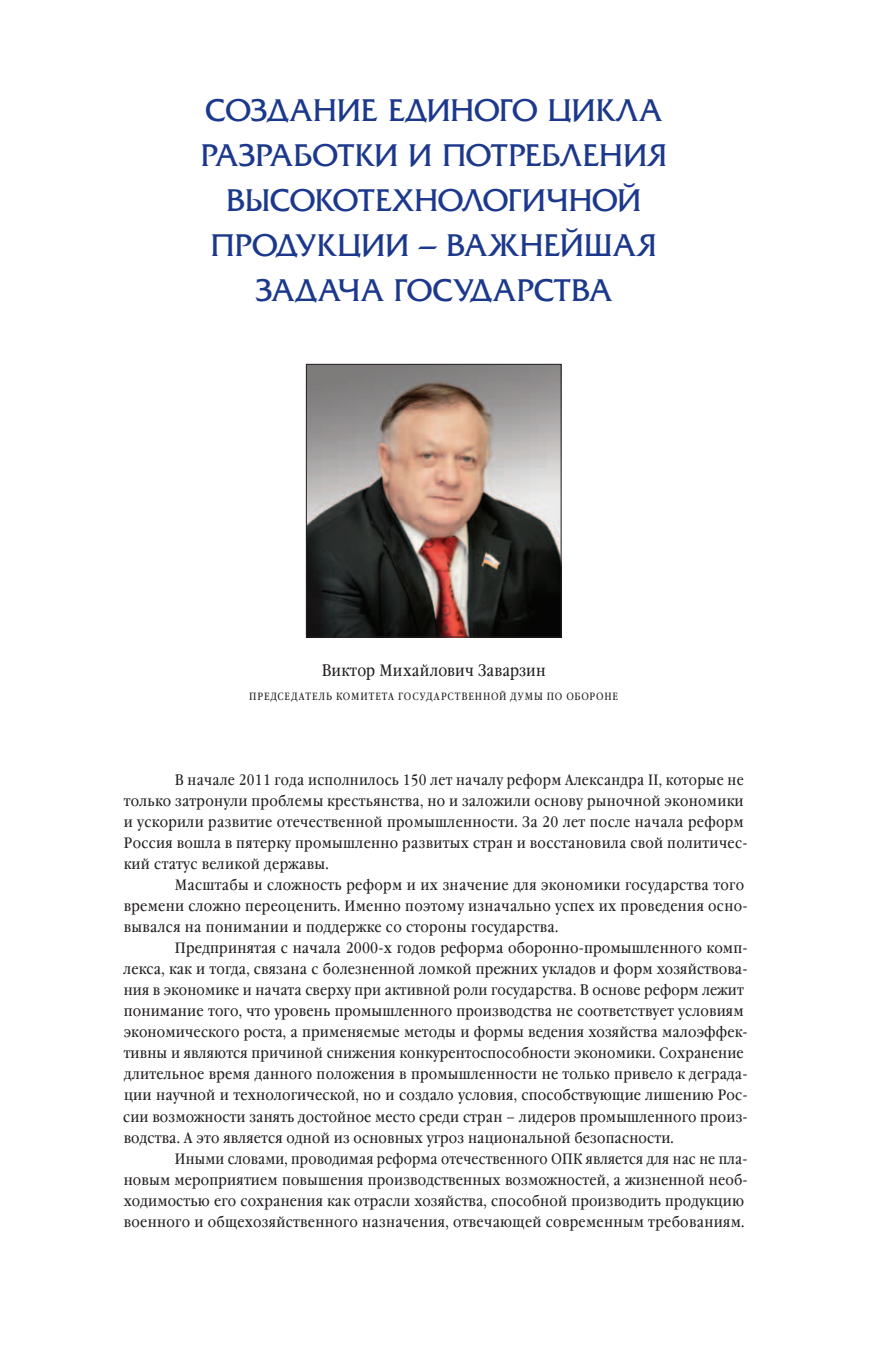
<style>
.page{position:relative;width:893px;height:1361px;background:#fff}
.page>*{position:absolute;margin:0;border:0;box-sizing:border-box;transform-origin:0 0}
.t1{font:33px "AG Friquer";letter-spacing:.01em;color:#1b388c}
.t2{font:16.5px "Garamond Book Narrow C";letter-spacing:.015em;color:#231f20}
.t3{font:15px/21px "Garamond Book Narrow C";letter-spacing:.01em;color:#231f20;scale:1.05 1}
.t4{font:15px/21px "Garamond Book Narrow C";letter-spacing:.01em;color:#231f20}
.t5{font:15px/21px "Garamond Book Narrow C";letter-spacing:.01em;color:#231f20;scale:1.04 1}
.t6{font:10.5px "Garamond Book Narrow C";letter-spacing:.09em;color:#231f20}
</style>
<div class="page">
<img style="left:308px;top:366px;width:251px;height:269px">
<div style="left:306px;top:364px;width:255px;height:273px;border:1px solid #231f20"></div>
<h1 class="t1" style="left:206px;top:93px;width:43px">Создание</h1>
<h1 class="t1" style="left:388px;top:93px;width:23px">единого</h1>
<h1 class="t1" style="left:548px;top:93px;width:48px">цикла</h1>
<h1 class="t1" style="left:200px;top:138px;width:21px">разрабо</h1>
<h1 class="t1" style="left:339px;top:138px;width:92px">тки ипо</h1>
<h1 class="t1" style="left:492px;top:138px;width:37px">треблени</h1>
<h1 class="t1" style="left:649px;top:138px;width:19px">я</h1>
<h1 class="t1" style="left:226px;top:183px;width:42px">высоко</h1>
<h1 class="t1" style="left:359px;top:183px;width:79px">технологи</h1>
<h1 class="t1" style="left:546px;top:183px;width:47px">чной</h1>
<h1 class="t1" style="left:211px;top:228px;width:23px">прод</h1>
<h1 class="t1" style="left:296px;top:228px;width:83px">укции</h1>
<h1 class="t1" style="left:419px;top:228px;width:71px">– важнейша</h1>
<h1 class="t1" style="left:639px;top:228px;width:19px">я</h1>
<h1 class="t1" style="left:255px;top:273px;width:23px">зада</h1>
<h1 class="t1" style="left:338px;top:273px;width:156px">ча государс</h1>
<h1 class="t1" style="left:555px;top:273px;width:52px">тва</h1>
<p class="t2" style="left:322px;top:661px;width:226px">Виктор Михайлович Заварзин</p>
<p class="t6" style="left:249px;top:690px;width:17px">Председател</p>
<p class="t6" style="left:326px;top:690px;width:26px">ь Комитета</p>
<p class="t6" style="left:398px;top:690px;width:15px">Государственно</p>
<p class="t6" style="left:499px;top:690px;width:28px">й Думы</p>
<p class="t6" style="left:547px;top:690px;width:28px">по обороне</p>
<p class="t4" style="left:124px;top:770px;width:625px;text-indent:51px">В начале 2011 года исполнилось 150 лет началу реформ Александра II, которые не только затронули проблемы крестьянства, но и заложили основу рыночной экономики и ускорили развитие отечественной промышленности. За 20 лет после начала реформ Россия вошла в пятерку промышленно развитых стран и восстановила свой политичес&shy;кий статус великой державы.</p>
<p class="t5" style="left:124px;top:875px;width:601px;text-indent:51px">Масштабы и сложность реформ и их значение для экономики государства того времени сложно переоценить. Именно поэтому изначально успех их проведения осно&shy;вывался на понимании и поддержке со стороны государства.</p>
<p class="t3" style="left:123px;top:938px;width:596px;text-indent:52px">Предпринятая с начала 2000-х годов реформа оборонно-промышленного комп&shy;лекса, как и тогда, связана с болезненной ломкой прежних укладов и форм хозяйствова&shy;ния в экономике и начата сверху при активной роли государства. В основе реформ лежит понимание того, что уровень промышленного производства не соответствует условиям экономического роста, а применяемые методы и формы ведения хозяйства малоэффек&shy;тивны и являются причиной снижения конкурентоспособности экономики. Сохранение длительное время данного положения в промышленности не только привело к деграда&shy;ции научной и технологической, но и создало условия, способствующие лишению Рос&shy;сии возможности занять достойное место среди стран – лидеров промышленного произ&shy;водства. А это является одной из основных угроз национальной безопасности.</p>
<p class="t4" style="left:124px;top:1148px;width:625px;text-indent:51px">Иными словами, проводимая реформа отечественного ОПК является для нас не пла&shy;новым мероприятием повышения производственных возможностей, а жизненной необ&shy;ходимостью его сохранения как отрасли хозяйства, способной производить продукцию военного и общехозяйственного назначения, отвечающей современным требованиям.</p>
</div>
